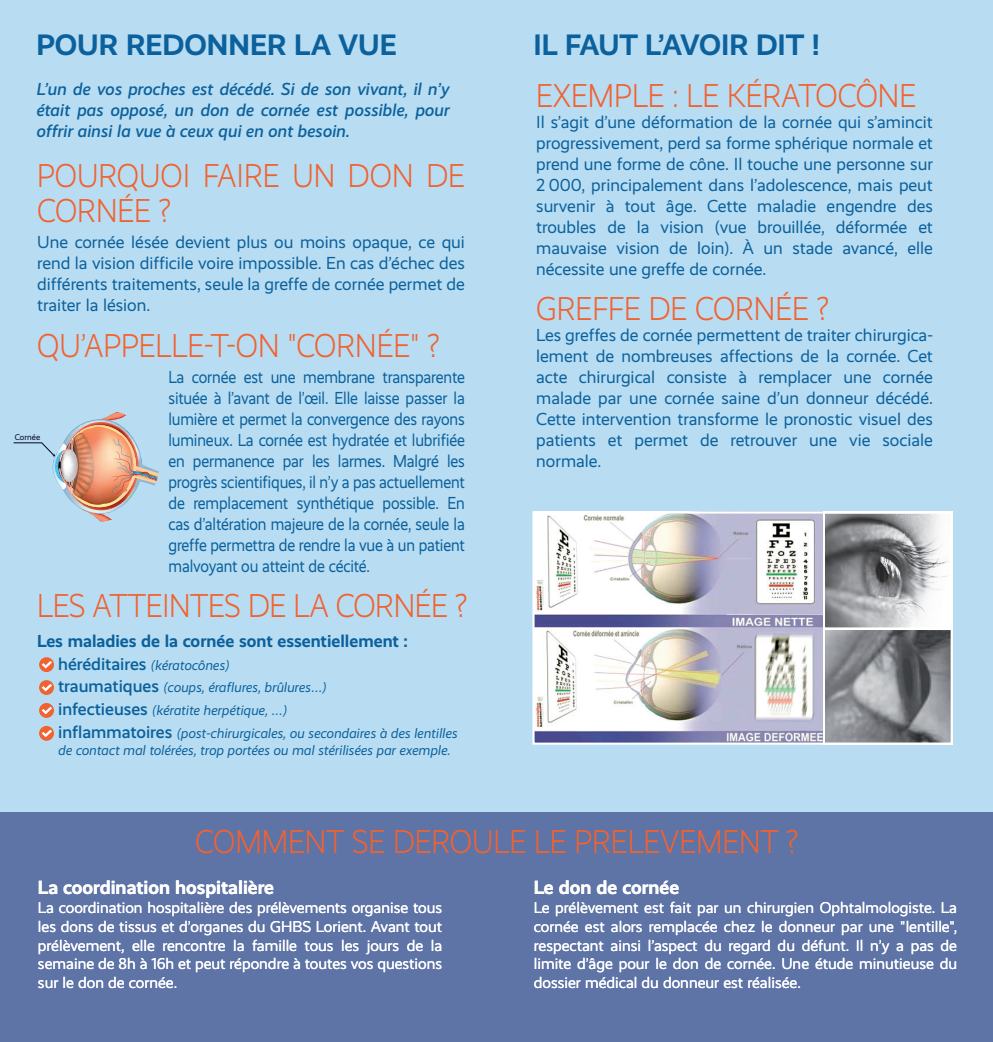
<style>
.page{position:relative;width:993px;height:1042px;background:#fff}
.page>*{position:absolute;margin:0;border:0;box-sizing:border-box;transform-origin:0 0}
.t1{font:300 33.25px/35px "Realist";color:#f16231;scale:.9 1}
.t2{font:700 29.75px "Realist";color:#0c619d}
.t3{font:700 19.25px "Realist";color:#fff}
.t4{font:17.5px/21px "Realist";color:#0c619d;text-align:justify}
.t5{font:17.5px/21px "Realist";color:#0c619d;text-align:justify;scale:.9 1}
.t6{font:italic 500 17.5px/21px "Realist";color:#0c619d;text-align:justify}
.t7{font:700 17.5px "Realist";color:#0c619d}
.t8{font:15.75px/18.9px "Realist";color:#fff;text-align:justify}
.t9{font:italic 14px/22.8px "Realist";color:#0c619d}
.t10{font:8.4px "Realist";color:#040224}
.s1{font-weight:500;font-style:normal;font-size:17.5px}
.s2{color:rgb(12 97 157/0)}
</style>
<div class="page">
<div style="left:0;top:0;width:992px;height:1042px;background:#b8ddf2"></div>
<svg style="left:39px;top:703px;width:15px;height:15px"></svg>
<svg style="left:42px;top:707px;width:10px;height:7px"></svg>
<svg style="left:39px;top:657px;width:15px;height:15px"></svg>
<svg style="left:42px;top:661px;width:10px;height:7px"></svg>
<svg style="left:39px;top:680px;width:15px;height:15px"></svg>
<svg style="left:42px;top:684px;width:10px;height:7px"></svg>
<svg style="left:39px;top:726px;width:15px;height:15px"></svg>
<svg style="left:42px;top:729px;width:10px;height:8px"></svg>
<div style="left:0;top:812px;width:992px;height:230px;background:#5e73a6"></div>
<img style="left:535px;top:514px;width:288px;height:228px">
<svg style="left:823px;top:514px;width:126px;height:228px"></svg>
<div style="left:532px;top:511px;width:420px;height:234px;border:2px solid #fff"></div>
<img style="left:13px;top:412px;width:146px;height:110px">
<h2 class="t2" style="left:36px;top:27px;width:362px">POUR REDONNER LA VUE</h2>
<h2 class="t2" style="left:533px;top:27px;width:287px">IL FAUT L’AVOIR DIT !</h2>
<p class="t6" style="left:36px;top:78px;width:414px">L’un de vos proches est décédé. Si de son vivant, il n’y était pas opposé, un don de cornée est possible, pour offrir ainsi la vue à ceux qui en ont besoin.</p>
<h1 class="t1" style="left:37px;top:159px;width:476px">POURQUOI FAIRE UN DON DE<br>CORNÉE ?</h1>
<p class="t4" style="left:37px;top:232px;width:429px">Une cornée lésée devient plus ou moins opaque, ce qui rend la vision difficile voire impossible. En cas d’échec des différents traitements, seule la greffe de cornée permet de traiter la lésion.</p>
<h1 class="t1" style="left:37px;top:328px;width:448px">QU’APPELLE-T-ON "CORNÉE" ?</h1>
<p class="t5" style="left:168px;top:366px;width:331px">La cornée est une membrane transparente située à l’avant de l’œil. Elle laisse passer la lumière et permet la convergence des rayons lumineux. La cornée est hydratée et lubrifiée en permanence par les larmes. Malgré les progrès scientifiques, il n’y a pas actuellement de remplacement synthétique possible. En cas d’altération majeure de la cornée, seule la greffe permettra de rendre la vue à un patient malvoyant ou atteint de cécité.</p>
<h1 class="t1" style="left:37px;top:588px;width:479px">LES ATTEINTES DE LA CORNÉE ?</h1>
<p class="t7" style="left:37px;top:630px;width:372px">Les maladies de la cornée sont essentiellement :</p>
<p class="t9" style="left:58px;top:653px;width:401px"><span class="s1">héréditaires</span> (kératocônes)<br><span class="s1">traumatiques</span> (coups, éraflures, brûlures…)<br><span class="s1">infectieuses</span> (kératite herpétique, …)<br><span class="s1">inflammatoires</span> (post-chirurgicales, ou secondaires à des lentilles</p>
<p class="t9" style="left:58px;top:739px;width:394px">de contact mal tolérées, trop portées ou mal stérilisées par exemple.</p>
<p class="t10" style="left:15px;top:433px;width:27px">Cornée</p>
<h1 class="t1" style="left:536px;top:78px;width:423px">EXEMPLE : LE KÉRATOCÔNE</h1>
<p class="t4" style="left:536px;top:111px;width:398px">Il s’agit d’une déformation de la cornée qui s’amincit progressivement, perd sa forme sphérique normale et prend une forme de cône. Il touche une personne sur 2<span class="s2">-</span>000, principalement dans l’adolescence, mais peut survenir à tout âge. Cette maladie engendre des troubles de la vision (vue brouillée, déformée et mauvaise vision de loin). À un stade avancé, elle nécessite une greffe de cornée.</p>
<h1 class="t1" style="left:536px;top:291px;width:326px">GREFFE DE CORNÉE ?</h1>
<p class="t4" style="left:536px;top:324px;width:398px">Les greffes de cornée permettent de traiter chirurgica&shy;lement de nombreuses affections de la cornée. Cet acte chirurgical consiste à remplacer une cornée malade par une cornée saine d’un donneur décédé.<br>Cette intervention transforme le pronostic visuel des patients et permet de retrouver une vie sociale normale.</p>
<h1 class="t1" style="left:195px;top:825px;width:670px">COMMENT SE DEROULE LE PRELEVEMENT ?</h1>
<p class="t3" style="left:38px;top:876px;width:237px">La coordination hospitalière</p>
<p class="t8" style="left:38px;top:898px;width:405px">La coordination hospitalière des prélèvements organise tous les dons de tissus et d’organes du GHBS Lorient. Avant tout prélèvement, elle rencontre la famille tous les jours de la semaine de 8h à 16h et peut répondre à toutes vos questions sur le don de cornée.</p>
<p class="t3" style="left:533px;top:876px;width:147px">Le don de cornée</p>
<p class="t8" style="left:533px;top:898px;width:425px">Le prélèvement est fait par un chirurgien Ophtalmologiste. La cornée est alors remplacée chez le donneur par une "lentille", respectant ainsi l’aspect du regard du défunt. Il n’y a pas de limite d’âge pour le don de cornée. Une étude minutieuse du dossier médical du donneur est réalisée.</p>
</div>
